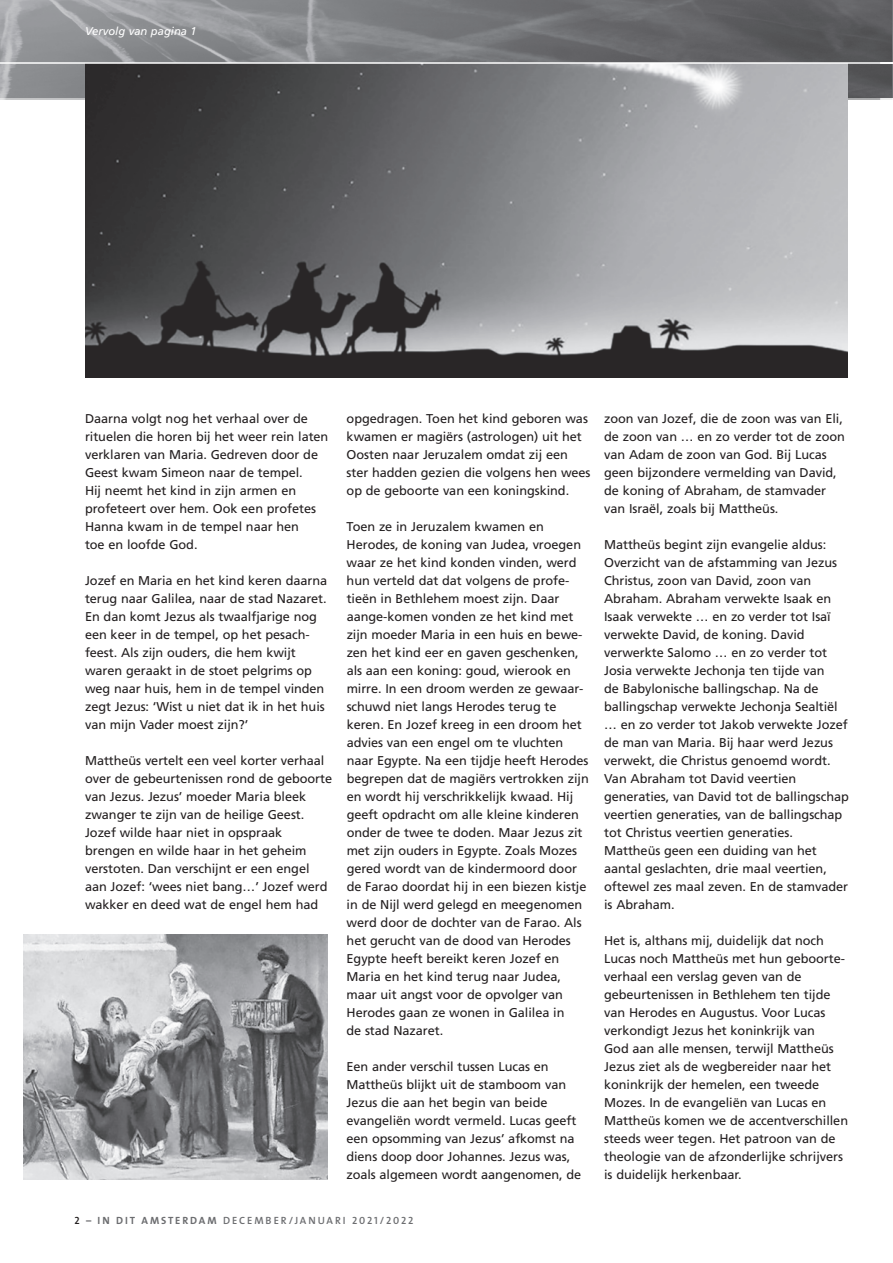
<style>
.page{position:relative;width:893px;height:1263px;background:#fff}
.page>*{position:absolute;margin:0;border:0;box-sizing:border-box;transform-origin:0 0}
.t1{font:12.75px/18px "Frutiger";letter-spacing:-.005em;color:#231f20}
.t2{font:italic 11.25px "Frutiger";color:#fff}
.t3{font:600 10.5px "The Mix";letter-spacing:.185em;color:#6c6d70}
.s1{font-family:"The Mix Semi Bold Caps";font-weight:400;color:#231f20}
.s2{font-weight:700}
.s3{font-family:"The Mix Semi Bold Caps";font-weight:400}
</style>
<div class="page">
<img style="left:0;top:0;width:892px;height:99px">
<hr style="left:892px;top:0;width:1px;height:99px;background:#c7c8ca">
<img style="left:85px;top:64px;width:762px;height:314px">
<svg style="left:880px;top:99px;width:13px;height:1px"></svg>
<hr style="left:0;top:62px;width:893px;height:2px;background:#fff">
<img style="left:23px;top:934px;width:305px;height:245px">
<p class="t2" style="left:85px;top:27px;width:113px">Vervolg van pagina 1</p>
<p class="t1" style="left:85px;top:411px;width:245px">Daarna volgt nog het verhaal over de rituelen die horen bij het weer rein laten verklaren van Maria. Gedreven door de Geest kwam Simeon naar de tempel.<br>Hij neemt het kind in zijn armen en profeteert over hem. Ook een profetes Hanna kwam in de tempel naar hen<br>toe en loofde God.</p>
<p class="t1" style="left:85px;top:573px;width:244px">Jozef en Maria en het kind keren daarna terug naar Galilea, naar de stad Nazaret.<br>En dan komt Jezus als twaalfjarige nog een keer in de tempel, op het pesach&shy;feest. Als zijn ouders, die hem kwijt waren geraakt in de stoet pelgrims op weg naar huis, hem in de tempel vinden zegt Jezus: ‘Wist u niet dat ik in het huis van mijn Vader moest zijn?’</p>
<p class="t1" style="left:85px;top:753px;width:249px">Mattheüs vertelt een veel korter verhaal over de gebeurtenissen rond de geboorte van Jezus. Jezus’ moeder Maria bleek zwanger te zijn van de heilige Geest.<br>Jozef wilde haar niet in opspraak brengen en wilde haar in het geheim verstoten. Dan verschijnt er een engel aan Jozef: ‘wees niet bang…’ Jozef werd wakker en deed wat de engel hem had</p>
<p class="t1" style="left:347px;top:411px;width:245px">opgedragen. Toen het kind geboren was kwamen er magiërs (astrologen) uit het Oosten naar Jeruzalem omdat zij een ster hadden gezien die volgens hen wees op de geboorte van een koningskind.</p>
<p class="t1" style="left:346px;top:519px;width:244px">Toen ze in Jeruzalem kwamen en Herodes, de koning van Judea, vroegen waar ze het kind konden vinden, werd hun verteld dat dat volgens de profe&shy;tieën in Bethlehem moest zijn. Daar aange-komen vonden ze het kind met zijn moeder Maria in een huis en bewe&shy;zen het kind eer en gaven geschenken, als aan een koning: goud, wierook en mirre. In een droom werden ze gewaar&shy;schuwd niet langs Herodes terug te keren. En Jozef kreeg in een droom het advies van een engel om te vluchten naar Egypte. Na een tijdje heeft Herodes begrepen dat de magiërs vertrokken zijn en wordt hij verschrikkelijk kwaad. Hij geeft opdracht om alle kleine kinderen onder de twee te doden. Maar Jezus zit met zijn ouders in Egypte. Zoals Mozes gered wordt van de kindermoord door de Farao doordat hij in een biezen kistje in de Nijl werd gelegd en meegenomen werd door de dochter van de Farao. Als het gerucht van de dood van Herodes Egypte heeft bereikt keren Jozef en Maria en het kind terug naar Judea, maar uit angst voor de opvolger van Herodes gaan ze wonen in Galilea in<br>de stad Nazaret.</p>
<p class="t1" style="left:346px;top:1059px;width:236px">Een ander verschil tussen Lucas en Mattheüs blijkt uit de stamboom van Jezus die aan het begin van beide evangeliën wordt vermeld. Lucas geeft een opsomming van Jezus’ afkomst na diens doop door Johannes. Jezus was, zoals algemeen wordt aangenomen, de</p>
<p class="t3" style="left:75px;top:1217px;width:340px"><span class="s1">2</span> <span class="s2">– IN DIT AMSTERDAM</span> DECEMBER/JANUARI <span class="s3">2021/2022</span></p>
<p class="t1" style="left:604px;top:411px;width:242px">zoon van Jozef, die de zoon was van Eli, de zoon van … en zo verder tot de zoon van Adam de zoon van God. Bij Lucas geen bijzondere vermelding van David, de koning of Abraham, de stamvader van Israël, zoals bij Mattheüs.</p>
<p class="t1" style="left:604px;top:537px;width:246px">Mattheüs begint zijn evangelie aldus:<br>Overzicht van de afstamming van Jezus Christus, zoon van David, zoon van Abraham. Abraham verwekte Isaak en Isaak verwekte … en zo verder tot Isaï verwekte David, de koning. David verwerkte Salomo … en zo verder tot Josia verwekte Jechonja ten tijde van<br>de Babylonische ballingschap. Na de ballingschap verwekte Jechonja Sealtiël … en zo verder tot Jakob verwekte Jozef de man van Maria. Bij haar werd Jezus verwekt, die Christus genoemd wordt.<br>Van Abraham tot David veertien generaties, van David tot de ballingschap veertien generaties, van de ballingschap tot Christus veertien generaties.<br>Mattheüs geen een duiding van het aantal geslachten, drie maal veertien, oftewel zes maal zeven. En de stamvader is Abraham.</p>
<p class="t1" style="left:604px;top:933px;width:245px">Het is, althans mij, duidelijk dat noch Lucas noch Mattheüs met hun geboorte&shy;verhaal een verslag geven van de gebeurtenissen in Bethlehem ten tijde van Herodes en Augustus. Voor Lucas verkondigt Jezus het koninkrijk van<br>God aan alle mensen, terwijl Mattheüs Jezus ziet als de wegbereider naar het koninkrijk der hemelen, een tweede Mozes. In de evangeliën van Lucas en Mattheüs komen we de accentverschillen steeds weer tegen. Het patroon van de theologie van de afzonderlijke schrijvers is duidelijk herkenbaar.</p>
</div>
